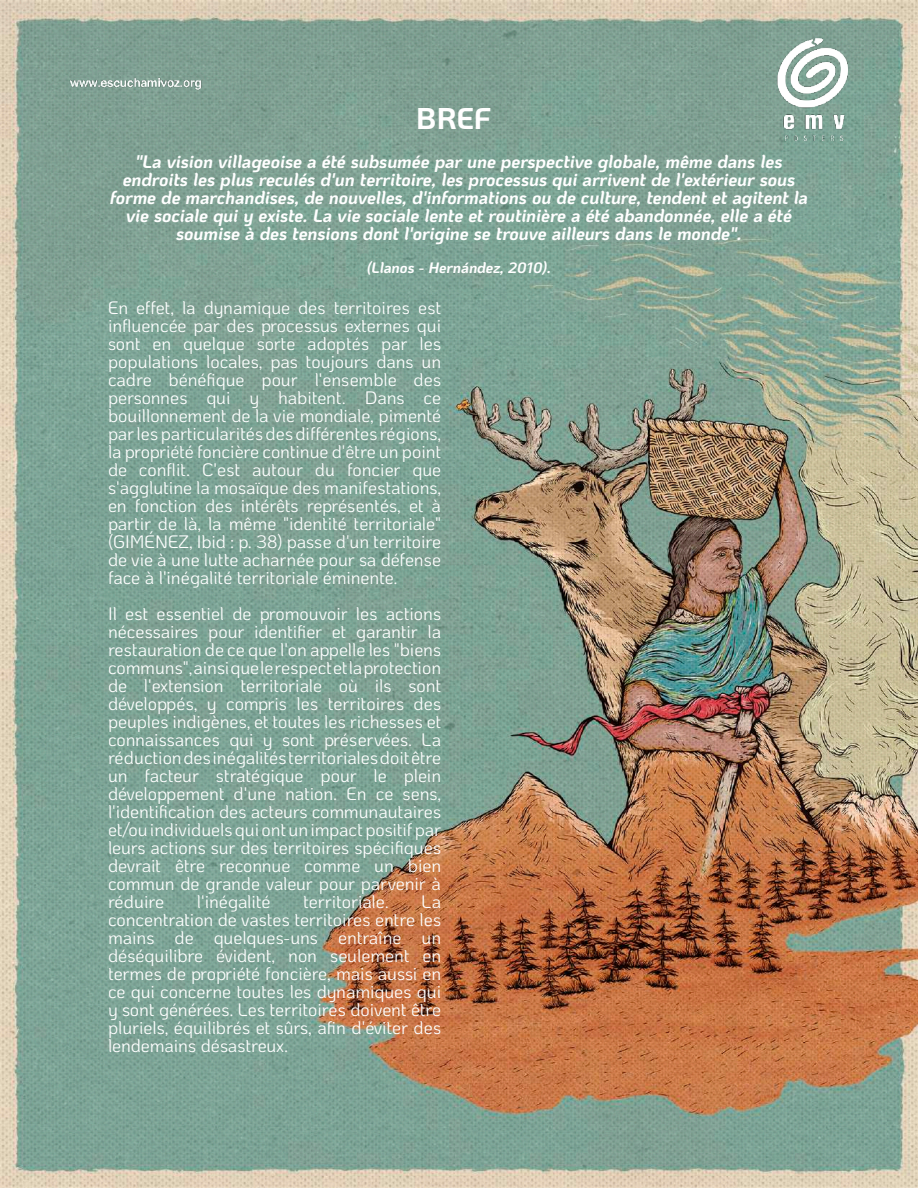
<style>
.page{position:relative;width:918px;height:1188px;background:#fff}
.page>*{position:absolute;margin:0;border:0;box-sizing:border-box;transform-origin:0 0}
.t1{font:700 30px "Ko Ho";color:#fff}
.t2{font:18px/18px "Ko Ho";letter-spacing:-.005em;color:#fff;text-align:justify}
.t3{font:italic 700 18px/18px "Ko Ho";letter-spacing:-.005em;color:#fff;text-align:center}
.t4{font:italic 700 15px "Ko Ho";color:#fff}
</style>
<div class="page">
<img style="left:0;top:0;width:918px;height:1188px">
<img style="left:71px;top:38px;width:776px;height:102px">
<h1 class="t1" style="left:416px;top:98px;width:77px">BREF</h1>
<p class="t3" style="left:110px;top:152px;width:700px">"La vision villageoise a été subsumée par une perspective globale, même dans les endroits les plus reculés d'un territoire, les processus qui arrivent de l'extérieur sous forme de marchandises, de nouvelles, d'informations ou de culture, tendent et agitent la vie sociale qui y existe. La vie sociale lente et routinière a été abandonnée, elle a été soumise à des tensions dont l'origine se trouve ailleurs dans le monde".</p>
<p class="t4" style="left:367px;top:257px;width:186px">(Llanos - Hernández, 2010).</p>
<p class="t2" style="left:108px;top:298px;width:335px">En effet, la dynamique des territoires est influencée par des processus externes qui sont en quelque sorte adoptés par les populations locales, pas toujours dans un cadre bénéfique pour l'ensemble des personnes qui y habitent. Dans ce bouillonnement de la vie mondiale, pimenté par les particularités des différentes régions, la propriété foncière continue d'être un point de conflit. C'est autour du foncier que s'agglutine la mosaïque des manifestations, en fonction des intérêts représentés, et à partir de là, la même "identité territoriale" (GIMÉNEZ, Ibid : p. 38) passe d'un territoire de vie à une lutte acharnée pour sa défense face à l'inégalité territoriale éminente.</p>
<p class="t2" style="left:108px;top:604px;width:335px">Il est essentiel de promouvoir les actions nécessaires pour identifier et garantir la restauration de ce que l'on appelle les "biens communs",ainsiquelerespectetlaprotection de l'extension territoriale où ils sont développés, y compris les territoires des peuples indigènes, et toutes les richesses et connaissances qui y sont préservées. La réductiondesinégalitésterritorialesdoitêtre un facteur stratégique pour le plein développement d'une nation. En ce sens, l'identification des acteurs communautaires et/ou individuels qui ont un impact positif par leurs actions sur des territoires spécifiques devrait être reconnue comme un bien commun de grande valeur pour parvenir à réduire</p>
<p class="t2" style="left:197px;top:892px;width:75px">l'inégalité</p>
<p class="t2" style="left:303px;top:892px;width:87px">territoriale.</p>
<p class="t2" style="left:108px;top:892px;width:335px;text-indent:314px">La concentration de vastes territoires entre les mains de quelques-uns entraîne un déséquilibre évident, non seulement en termes de propriété foncière, mais aussi en ce qui concerne toutes les dynamiques qui y sont générées. Les territoires doivent être pluriels, équilibrés et sûrs, afin d'éviter des lendemains désastreux.</p>
</div>
